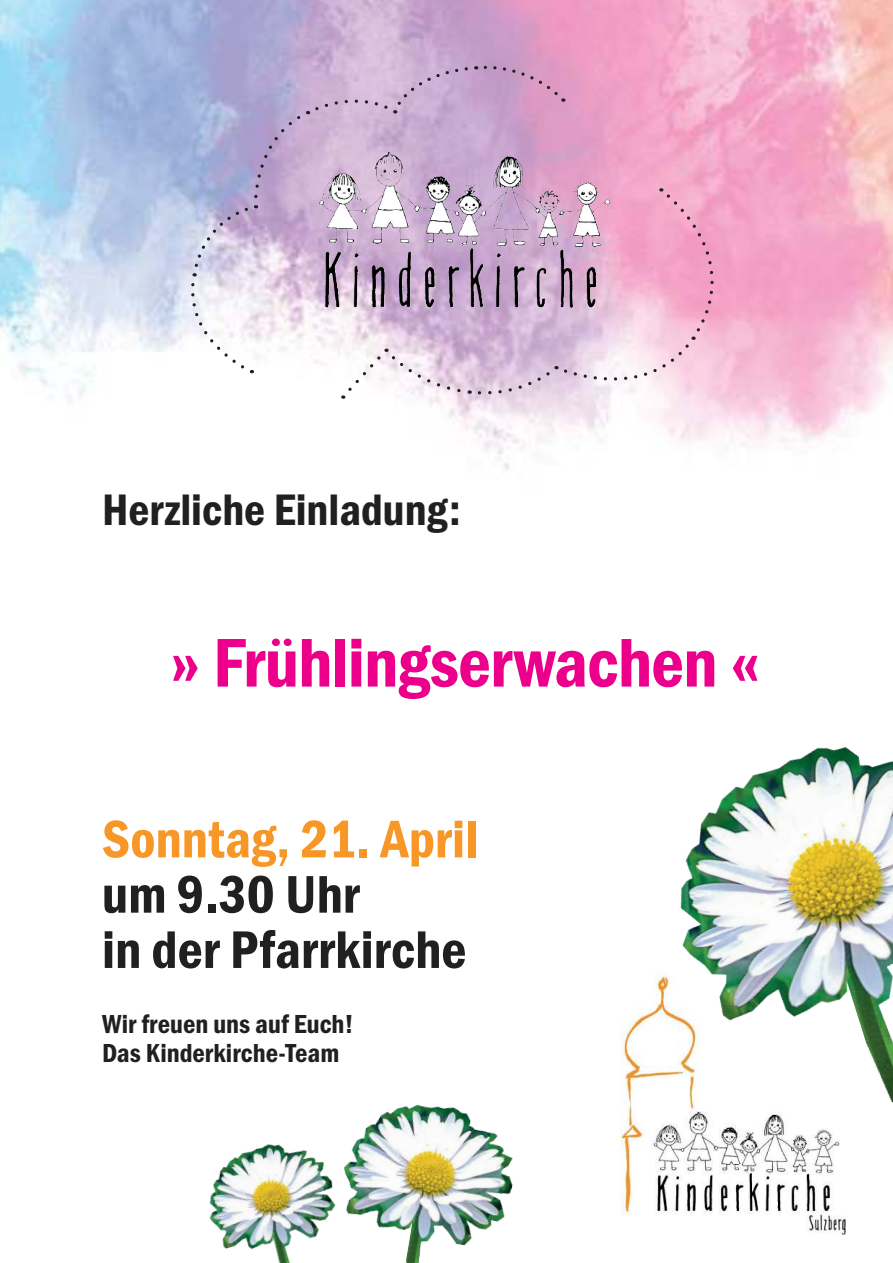
<style>
.page{position:relative;width:893px;height:1263px;background:#fff}
.page>*{position:absolute;margin:0;border:0;box-sizing:border-box;transform-origin:0 0}
.t1{font:71.25px "Franklin Gothic URW Con Dem";letter-spacing:-.01em;color:#ec008b}
.t2{font:54.75px/55.3px "Franklin Gothic URW Con Dem";color:#221f1f}
.t3{font:54.75px "Franklin Gothic URW Con Dem";color:#f79727}
.t4{font:45.6px "Franklin Gothic URW Con Dem";color:#221f1f}
.t5{font:27px/28.5px "Franklin Gothic URW Con Dem";color:#221f1f}
</style>
<div class="page">
<img style="left:622px;top:1156px;width:224px;height:78px">
<svg style="left:187px;top:64px;width:551px;height:335px;background:#d7b6d2"></svg>
<img style="left:620px;top:747px;width:273px;height:409px">
<img style="left:364px;top:1104px;width:149px;height:159px">
<img style="left:209px;top:1137px;width:155px;height:126px">
<h3 class="t4" style="left:102px;top:493px;width:360px">Herzliche Einladung:</h3>
<h1 class="t1" style="left:170px;top:637px;width:593px">» Frühlingserwachen «</h1>
<h2 class="t3" style="left:102px;top:819px;width:378px">Sonntag, 21. April</h2>
<h2 class="t2" style="left:102px;top:871px;width:366px">um 9.30 Uhr<br>in der Pfarrkirche</h2>
<p class="t5" style="left:102px;top:1012px;width:253px">Wir freuen uns auf Euch!<br>Das Kinderkirche-Team</p>
</div>
